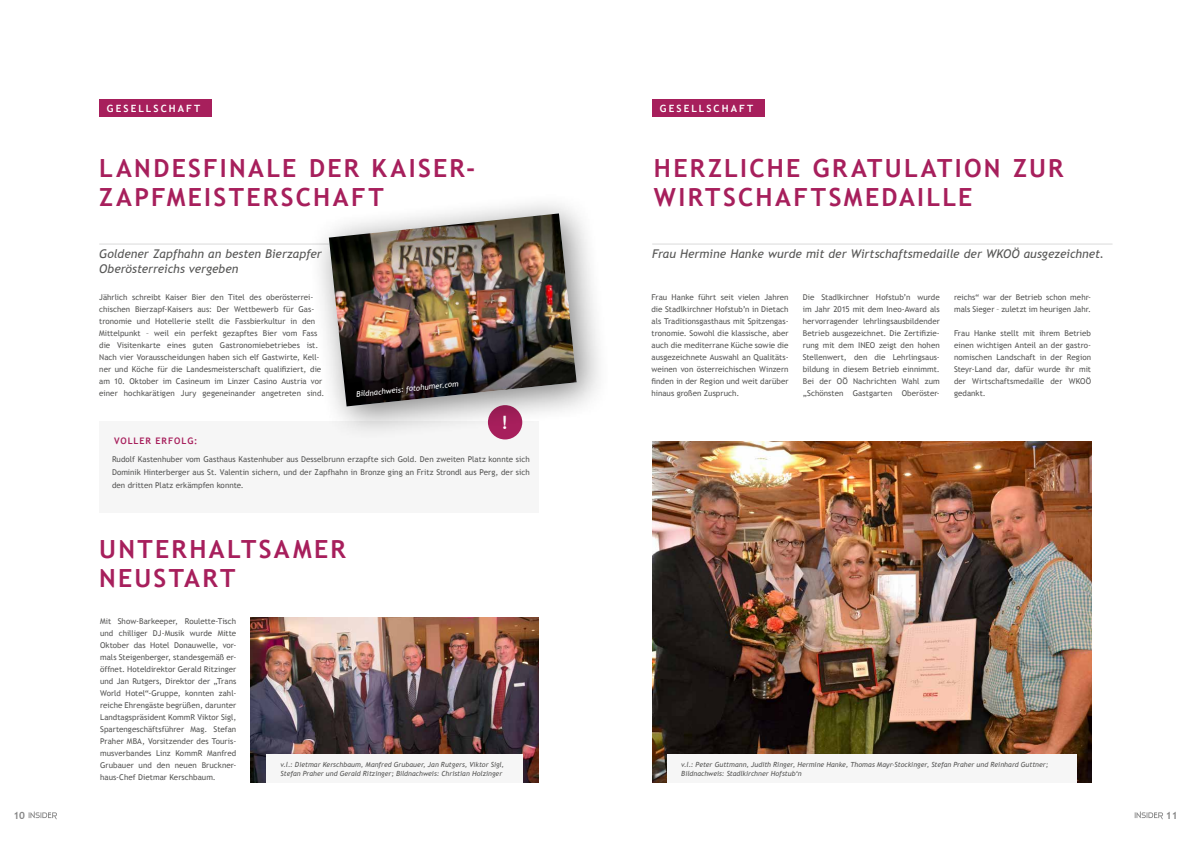
<style>
.page{position:relative;width:1191px;height:842px;background:#fff}
.page>*{position:absolute;margin:0;border:0;box-sizing:border-box;transform-origin:0 0}
.t1{font:700 25px/29px "Trebuchet MS";letter-spacing:.09em;color:#a71f5c}
.t2{font:700 18px "Trebuchet MS";color:#fff}
.t3{font:italic 12px/15px "Trebuchet MS";color:#575756}
.t4{font:700 10px "Trebuchet MS";letter-spacing:.205em;color:#fff}
.t5{font:700 10px "Trebuchet MS";color:#878787}
.t6{font:700 9px "Trebuchet MS";letter-spacing:.1em;color:#a71f5c}
.t7{font:8px/12px "Trebuchet MS";color:#575756;text-align:justify}
.t8{font:italic 7.7px "Trebuchet MS";color:#fff}
.t9{font:italic 7px/9px "Trebuchet MS";color:#575756}
</style>
<div class="page">
<div style="left:99px;top:99px;width:112px;height:17px;background:#a71f5c"></div>
<div style="left:99px;top:421px;width:440px;height:92px;background:#f6f6f6"></div>
<hr style="left:99px;top:244px;width:230px;height:1px;background:#dadada">
<hr style="left:652px;top:244px;width:460px;height:1px;background:#dadada">
<img style="left:652px;top:442px;width:439px;height:341px">
<div style="left:306px;top:191px;width:306px;height:251px;background:#000;opacity:.5"></div>
<img style="left:329px;top:213px;width:247px;height:193px">
<div style="left:667px;top:754px;width:409px;height:29px;background:#f6f6f6"></div>
<img style="left:250px;top:617px;width:289px;height:166px">
<div style="left:266px;top:754px;width:257px;height:29px;background:#f6f6f6"></div>
<div style="left:652px;top:99px;width:112px;height:17px;background:#a71f5c"></div>
<svg style="left:29px;top:811px;width:28px;height:8px"></svg>
<svg style="left:1134px;top:811px;width:29px;height:8px"></svg>
<p class="t4" style="left:107px;top:102px;width:95px">GESELLSCHAFT</p>
<p class="t4" style="left:660px;top:102px;width:95px">GESELLSCHAFT</p>
<h1 class="t1" style="left:99px;top:154px;width:378px">LANDESFINALE DER KAISER-<br>ZAPFMEISTERSCHAFT</h1>
<h1 class="t1" style="left:654px;top:154px;width:411px">HERZLICHE GRATULATION ZUR<br>WIRTSCHAFTSMEDAILLE</h1>
<h3 class="t3" style="left:99px;top:247px;width:224px">Goldener Zapfhahn an besten Bierzapfer<br>Oberösterreichs vergeben</h3>
<h3 class="t3" style="left:652px;top:247px;width:453px">Frau Hermine Hanke wurde mit der Wirtschaftsmedaille der WKOÖ ausgezeichnet.</h3>
<p class="t7" style="left:99px;top:291px;width:227px;text-align:left">Jährlich schreibt Kaiser Bier den Titel des oberösterrei&shy;chischen Bierzapf-Kaisers aus: Der Wettbewerb für Gas&shy;tronomie und Hotellerie stellt die Fassbierkultur in den Mittelpunkt – weil ein perfekt gezapftes Bier vom Fass die Visitenkarte eines guten Gastronomiebetriebes ist.<br>Nach vier Vorausscheidungen haben sich elf Gastwirte, Kell&shy;ner und Köche für die Landesmeisterschaft qualifiziert, die am 10. Oktober im Casineum im Linzer Casino Austria vor einer hochkarätigen Jury gegeneinander angetreten sind.</p>
<p class="t6" style="left:114px;top:435px;width:85px">VOLLER ERFOLG:</p>
<p class="t8" style="left:356px;top:390px;width:104px;rotate:-6deg">Bildnachweis: fotohumer.com</p>
<h2 class="t2" style="left:501px;top:411px;width:8px">!</h2>
<p class="t7" style="left:112px;top:453px;width:419px;line-height:13px">Rudolf Kastenhuber vom Gasthaus Kastenhuber aus Desselbrunn erzapfte sich Gold. Den zweiten Platz konnte sich Dominik Hinterberger aus St. Valentin sichern, und der Zapfhahn in Bronze ging an Fritz Strondl aus Perg, der sich den dritten Platz erkämpfen konnte.</p>
<h1 class="t1" style="left:99px;top:535px;width:248px">UNTERHALTSAMER<br>NEUSTART</h1>
<p class="t7" style="left:100px;top:615px;width:138px">Mit Show-Barkeeper, Roulette-Tisch und chilliger DJ-Musik wurde Mitte Oktober das Hotel Donauwelle, vor&shy;mals Steigenberger, standesgemäß er&shy;öffnet. Hoteldirektor Gerald Ritzinger und Jan Rutgers, Direktor der „Trans World Hotel“-Gruppe, konnten zahl&shy;reiche Ehrengäste begrüßen, darunter Landtagspräsident KommR Viktor Sigl, Spartengeschäftsführer Mag. Stefan Praher MBA, Vorsitzender des Touris&shy;musverbandes Linz KommR Manfred Grubauer und den neuen Bruckner&shy;haus-Chef Dietmar Kerschbaum.</p>
<p class="t9" style="left:281px;top:760px;width:225px">v.l.: Dietmar Kerschbaum, Manfred Grubauer, Jan Rutgers, Viktor Sigl,<br>Stefan Praher und Gerald Ritzinger; Bildnachweis: Christian Holzinger</p>
<p class="t7" style="left:651px;top:291px;width:139px">Frau Hanke führt seit vielen Jahren die Stadlkirchner Hofstub’n in Dietach als Traditionsgasthaus mit Spitzengas&shy;tronomie. Sowohl die klassische, aber auch die mediterrane Küche sowie die ausgezeichnete Auswahl an Qualitäts&shy;weinen von österreichischen Winzern finden in der Region und weit darüber hinaus großen Zuspruch.</p>
<p class="t7" style="left:803px;top:291px;width:139px">Die Stadlkirchner Hofstub’n wurde im Jahr 2015 mit dem Ineo-Award als hervorragender lehrlingsausbildender Betrieb ausgezeichnet. Die Zertifizie&shy;rung mit dem INEO zeigt den hohen Stellenwert, den die Lehrlingsaus&shy;bildung in diesem Betrieb einnimmt.<br>Bei der OÖ Nachrichten Wahl zum „Schönsten Gastgarten Oberöster-</p>
<p class="t7" style="left:954px;top:291px;width:139px">reichs“ war der Betrieb schon mehr&shy;mals Sieger – zuletzt im heurigen Jahr.</p>
<p class="t7" style="left:954px;top:327px;width:139px">Frau Hanke stellt mit ihrem Betrieb einen wichtigen Anteil an der gastro&shy;nomischen Landschaft in der Region Steyr-Land dar, dafür wurde ihr mit der Wirtschaftsmedaille der WKOÖ gedankt.</p>
<p class="t9" style="left:681px;top:760px;width:368px">v.l.: Peter Guttmann, Judith Ringer, Hermine Hanke, Thomas Mayr-Stockinger, Stefan Praher und Reinhard Guttner;<br>Bildnachweis: Stadlkirchner Hofstub‘n</p>
<p class="t5" style="left:13px;top:809px;width:13px">10</p>
<p class="t5" style="left:1165px;top:809px;width:13px">11</p>
</div>
